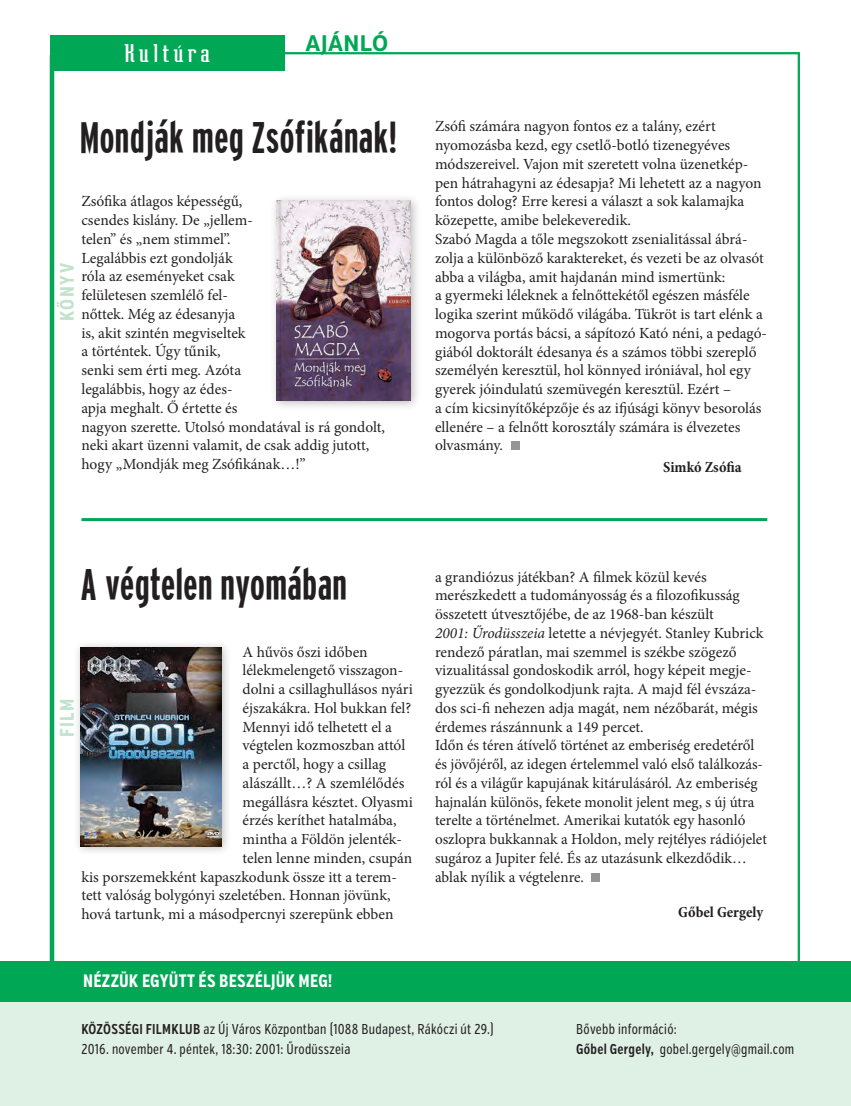
<style>
.page{position:relative;width:851px;height:1106px;background:#fff}
.page>*{position:absolute;margin:0;border:0;box-sizing:border-box;transform-origin:0 0}
.Cím_Interstate{font:48.75px "Interstate UV Boldcondensed";letter-spacing:.01em;color:#231f20;scale:.95 1}
.t1{font:39px "Teknik Plain";color:#231f20;scale:1.5 1}
.Rubrica{font:27px "Teknik Plain";letter-spacing:.11em;color:#fff;scale:1.5 1}
.Alrubrica{font:700 22.5px "Verb Cond";letter-spacing:.02em;color:#00a754}
.Talp_nélkülibalra_zá{font:700 19.5px "Verb Comp";letter-spacing:.075em;color:#c1e2cc}
.Talp_nélkülibalra_zá-2{font:700 18px "Verb Comp";letter-spacing:.01em;color:#fff}
.Talpas_balra_zárt_sz{font:15.45px/18.8px "Minion Pro";color:#231f20}
.Talpas_balra_zárt_sz-2{font:700 condensed 15.45px "Minion Pro";color:#231f20}
.Aláírás_talpas{font:700 condensed 15.45px "Minion Pro";color:#231f20}
.Talp_nélkülibalra_zá-3{font:14.25px "Verb Comp";letter-spacing:.015em;color:#231f20}
.s1{font-style:italic}
.s2{font-weight:600}
</style>
<div class="page">
<div style="left:591px;top:873px;width:9px;height:8px;background:#939598"></div>
<hr style="left:797px;top:53px;width:2px;height:1001px;background:#00a754">
<hr style="left:50px;top:55px;width:4px;height:998px;background:#00a754">
<hr style="left:64px;top:52px;width:735px;height:2px;background:#00a754">
<div style="left:50px;top:35px;width:234px;height:36px;background:#00a754"></div>
<hr style="left:81px;top:518px;width:686px;height:3px;background:#00a754">
<div style="left:0;top:1001px;width:850px;height:105px;background:#dff0e4"></div>
<div style="left:510px;top:441px;width:9px;height:9px;background:#939598"></div>
<div style="left:0;top:960px;width:850px;height:41px;background:#00a754"></div>
<div style="left:269px;top:194px;width:152px;height:217px;background:#231f20;opacity:.3"></div>
<img style="left:277px;top:201px;width:133px;height:199px">
<div style="left:74px;top:640px;width:157px;height:216px;background:#231f20;opacity:.3"></div>
<img style="left:81px;top:647px;width:140px;height:199px">
<p class="Rubrica" style="left:124px;top:40px;width:58px">Kultúra</p>
<p class="Alrubrica" style="left:305px;top:29px;width:84px">AJÁNLÓ</p>
<p class="Cím_Interstate" style="left:81px;top:108px;width:334px">Mondják meg Zsófikának!</p>
<p class="Talpas_balra_zárt_sz" style="left:81px;top:192px;width:305px">Zsófika átlagos képességű,<br>csendes kislány. De „jellem-<br>telen” és „nem stimmel”.<br>Legalábbis ezt gondolják<br>róla az eseményeket csak<br>felületesen szemlélő fel-<br>nőttek. Még az édesanyja<br>is, akit szintén megviseltek<br>a történtek. Úgy tűnik,<br>senki sem érti meg. Azóta<br>legalábbis, hogy az édes-<br>apja meghalt. Ő értette és<br>nagyon szerette. Utolsó mondatával is rá gondolt, neki akart üzenni valamit, de csak addig jutott, hogy „Mondják meg Zsófikának…!”</p>
<p class="Talp_nélkülibalra_zá" style="left:56px;top:321px;width:59px;rotate:-90deg">KÖNYV</p>
<p class="Talpas_balra_zárt_sz" style="left:435px;top:117px;width:328px">Zsófi számára nagyon fontos ez a talány, ezért nyomozásba kezd, egy csetlő-botló tizenegyéves módszereivel. Vajon mit szeretett volna üzenetkép&shy;pen hátrahagyni az édesapja? Mi lehetett az a nagyon fontos dolog? Erre keresi a választ a sok kalamajka közepette, amibe belekeveredik.</p>
<p class="Talpas_balra_zárt_sz" style="left:435px;top:230px;width:333px">Szabó Magda a tőle megszokott zsenialitással ábrá&shy;zolja a különböző karaktereket, és vezeti be az olvasót abba a világba, amit hajdanán mind ismertünk:<br>a gyermeki léleknek a felnőttekétől egészen másféle logika szerint működő világába. Tükröt is tart elénk a mogorva portás bácsi, a sápítozó Kató néni, a pedagó&shy;giából doktorált édesanya és a számos többi szereplő személyén keresztül, hol könnyed iróniával, hol egy gyerek jóindulatú szemüvegén keresztül. Ezért –<br>a cím kicsinyítőképzője és az ifjúsági könyv besorolás ellenére – a felnőtt korosztály számára is élvezetes olvasmány.</p>
<p class="Aláírás_talpas" style="left:663px;top:457px;width:80px">Simkó Zsófia</p>
<p class="Cím_Interstate" style="left:81px;top:554px;width:282px">A végtelen nyomában</p>
<p class="Talpas_balra_zárt_sz" style="left:242px;top:642px;width:127px">A hűvös őszi időben</p>
<p class="Talpas_balra_zárt_sz" style="left:242px;top:661px;width:162px">lélekmelengető visszagon-</p>
<p class="Talpas_balra_zárt_sz" style="left:242px;top:680px;width:172px">dolni a csillaghullásos nyári</p>
<p class="Talpas_balra_zárt_sz" style="left:242px;top:698px;width:170px">éjszakákra. Hol bukkan fel?</p>
<p class="Talpas_balra_zárt_sz" style="left:242px;top:717px;width:151px">Mennyi idő telhetett el a</p>
<p class="Talpas_balra_zárt_sz" style="left:242px;top:736px;width:164px">végtelen kozmoszban attól</p>
<p class="Talpas_balra_zárt_sz" style="left:242px;top:755px;width:145px">a perctől, hogy a csillag</p>
<p class="Talpas_balra_zárt_sz" style="left:242px;top:773px;width:163px">alászállt…? A szemlélődés</p>
<p class="Talpas_balra_zárt_sz" style="left:242px;top:792px;width:172px">megállásra késztet. Olyasmi</p>
<p class="Talpas_balra_zárt_sz" style="left:242px;top:811px;width:155px">érzés keríthet hatalmába,</p>
<p class="Talpas_balra_zárt_sz" style="left:242px;top:830px;width:161px">mintha a Földön jelenték-</p>
<p class="Talpas_balra_zárt_sz" style="left:242px;top:848px;width:171px">telen lenne minden, csupán</p>
<p class="Talpas_balra_zárt_sz" style="left:81px;top:867px;width:317px">kis porszemekként kapaszkodunk össze itt a terem-</p>
<p class="Talpas_balra_zárt_sz" style="left:81px;top:886px;width:313px">tett valóság bolygónyi szeletében. Honnan jövünk, hová tartunk, mi a másodpercnyi szerepünk ebben</p>
<p class="Talp_nélkülibalra_zá" style="left:56px;top:737px;width:40px;rotate:-90deg">FILM</p>
<p class="Talpas_balra_zárt_sz" style="left:435px;top:567px;width:330px">a grandiózus játékban? A filmek közül kevés merészkedett a tudományosság és a filozofikusság összetett útvesztőjébe, de az 1968-ban készült<br><span class="s1">2001: Űrodüsszeia</span> letette a névjegyét. Stanley Kubrick rendező páratlan, mai szemmel is székbe szögező vizualitással gondoskodik arról, hogy képeit megje&shy;gyezzük és gondolkodjunk rajta. A majd fél évszáza&shy;dos sci-fi nehezen adja magát, nem nézőbarát, mégis érdemes rászánnunk a 149 percet.</p>
<p class="Talpas_balra_zárt_sz" style="left:435px;top:736px;width:333px">Időn és téren átívelő történet az emberiség eredetéről és jövőjéről, az idegen értelemmel való első találkozás&shy;ról és a világűr kapujának kitárulásáról. Az emberiség hajnalán különös, fekete monolit jelent meg, s új útra terelte a történelmet. Amerikai kutatók egy hasonló oszlopra bukkannak a Holdon, mely rejtélyes rádiójelet sugároz a Jupiter felé. És az utazásunk elkezdődik… ablak nyílik a végtelenre.</p>
<p class="Talpas_balra_zárt_sz-2" style="left:678px;top:901px;width:86px">Gőbel Gergely</p>
<p class="Talp_nélkülibalra_zá-2" style="left:83px;top:970px;width:250px">NÉZZÜK EGYÜTT ÉS BESZÉLJÜK MEG!</p>
<p class="Talp_nélkülibalra_zá-3" style="left:81px;top:1020px;width:413px"><span class="s2">KÖZÖSSÉGI FILMKLUB</span> az Új Város Központban (1088 Budapest, Rákóczi út 29.)</p>
<p class="Talp_nélkülibalra_zá-3" style="left:81px;top:1040px;width:270px">2016. november 4. péntek, 18:30: 2001: Űrodüsszeia</p>
<h2 class="t1" style="left:73px;top:1037px;width:21px">30</h2>
<p class="Talp_nélkülibalra_zá-3" style="left:576px;top:1020px;width:102px">Bővebb információ:</p>
<p class="Talp_nélkülibalra_zá-3" style="left:576px;top:1040px;width:219px"><span class="s2">Gőbel Gergely,</span> gobel.gergely@gmail.com</p>
</div>
